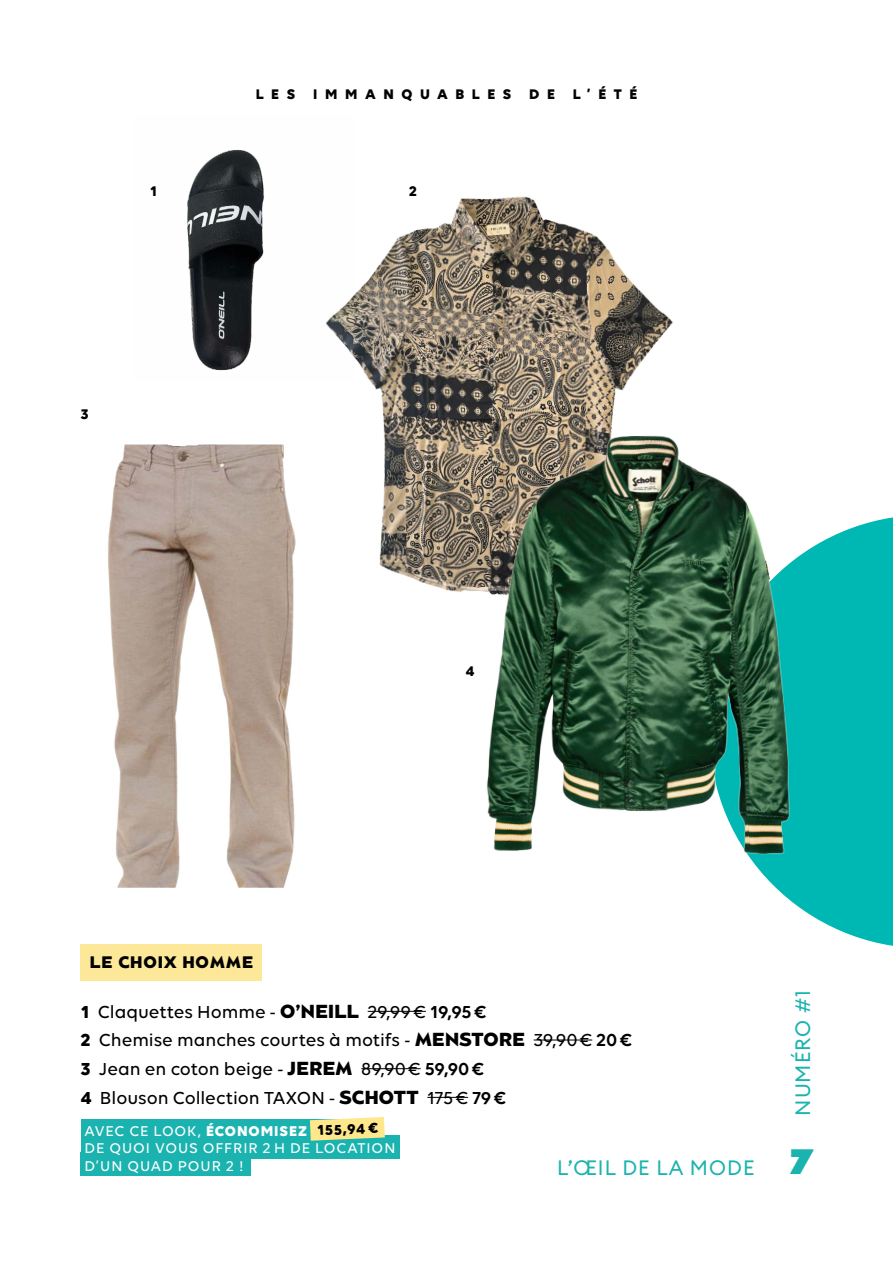
<style>
.page{position:relative;width:893px;height:1263px;background:#fff}
.page>*{position:absolute;margin:0;border:0;box-sizing:border-box;transform-origin:0 0}
.t1{font:900 35.1px "Balgin";color:#1bb3af}
.t2{font:20.55px "Euclid Circular A";letter-spacing:.05em;color:#1bb3af}
.t3{font:500 18.75px/28.7px "Volte";letter-spacing:-.005em;color:#000}
.t4{font:700 16.65px "Balgin";letter-spacing:.05em;color:#000}
.t5{font:500 15.3px/17.2px "Volte";letter-spacing:.06em;color:#fff}
.t6{font:700 15.3px "Volte";color:#000}
.t7{font:700 15px "Volte";letter-spacing:.51em;color:#020203}
.t8{font:700 15px "Volte";color:#000}
.s1{font-weight:700}
.s2{font-family:"Balgin";font-weight:700}
.s3{font-weight:600}
</style>
<div class="page">
<svg style="left:766px;top:517px;width:127px;height:429px;background:#25c2be"></svg>
<img style="left:108px;top:444px;width:188px;height:444px">
<img style="left:355px;top:196px;width:318px;height:389px">
<img style="left:429px;top:410px;width:425px;height:468px">
<img style="left:187px;top:150px;width:168px;height:221px">
<hr style="left:368px;top:1011px;width:58px;height:1px;background:#000">
<hr style="left:534px;top:1039px;width:58px;height:1px;background:#000">
<hr style="left:361px;top:1068px;width:60px;height:1px;background:#000">
<hr style="left:427px;top:1097px;width:41px;height:1px;background:#000">
<div style="left:81px;top:1120px;width:278px;height:23px;background:#1bb3af"></div>
<div style="left:81px;top:1135px;width:319px;height:23px;background:#1bb3af"></div>
<div style="left:81px;top:1153px;width:170px;height:23px;background:#1bb3af"></div>
<svg style="left:310px;top:1117px;width:75px;height:24px;background:#e9e496"></svg>
<div style="left:81px;top:944px;width:181px;height:36px;background:#fce898"></div>
<p class="t8" style="left:150px;top:182px;width:8px">1</p>
<p class="t8" style="left:81px;top:405px;width:9px">3</p>
<p class="t7" style="left:256px;top:85px;width:383px">LES IMMANQUABLES DE L’ÉTÉ</p>
<p class="t8" style="left:409px;top:182px;width:9px">2</p>
<p class="t8" style="left:466px;top:662px;width:10px">4</p>
<p class="t8" style="left:688px;top:477px;width:8px">1</p>
<p class="t4" style="left:90px;top:951px;width:165px">LE CHOIX HOMME</p>
<p class="t3" style="left:81px;top:997px;width:553px"><span class="s1">1</span> Claquettes Homme - <span class="s2">O’NEILL</span> 29,99€ <span class="s3">19,95€<br></span><span class="s1">2</span> Chemise manches courtes à motifs - <span class="s2">MENSTORE</span> 39,90€ <span class="s3">20€ </span><span class="s1">3</span> Jean en coton beige - <span class="s2">JEREM</span> 89,90€ <span class="s3">59,90€<br></span><span class="s1">4</span> Blouson Collection TAXON - <span class="s2">SCHOTT</span> 175€ <span class="s3">79€</span></p>
<p class="t5" style="left:84px;top:1122px;width:312px">AVEC CE LOOK, <span class="s1">ÉCONOMISEZ<br></span>DE QUOI VOUS OFFRIR 2 H DE LOCATION<br>D’UN QUAD POUR 2 !</p>
<p class="t6" style="left:317px;top:1121px;width:63px;rotate:-3deg">155,94 €</p>
<p class="t2" style="left:557px;top:1154px;width:199px">L’ŒIL DE LA MODE</p>
<p class="t2" style="left:790px;top:1116px;width:127px;rotate:-90deg">NUMÉRO #1</p>
<h1 class="t1" style="left:789px;top:1138px;width:26px">7</h1>
</div>
